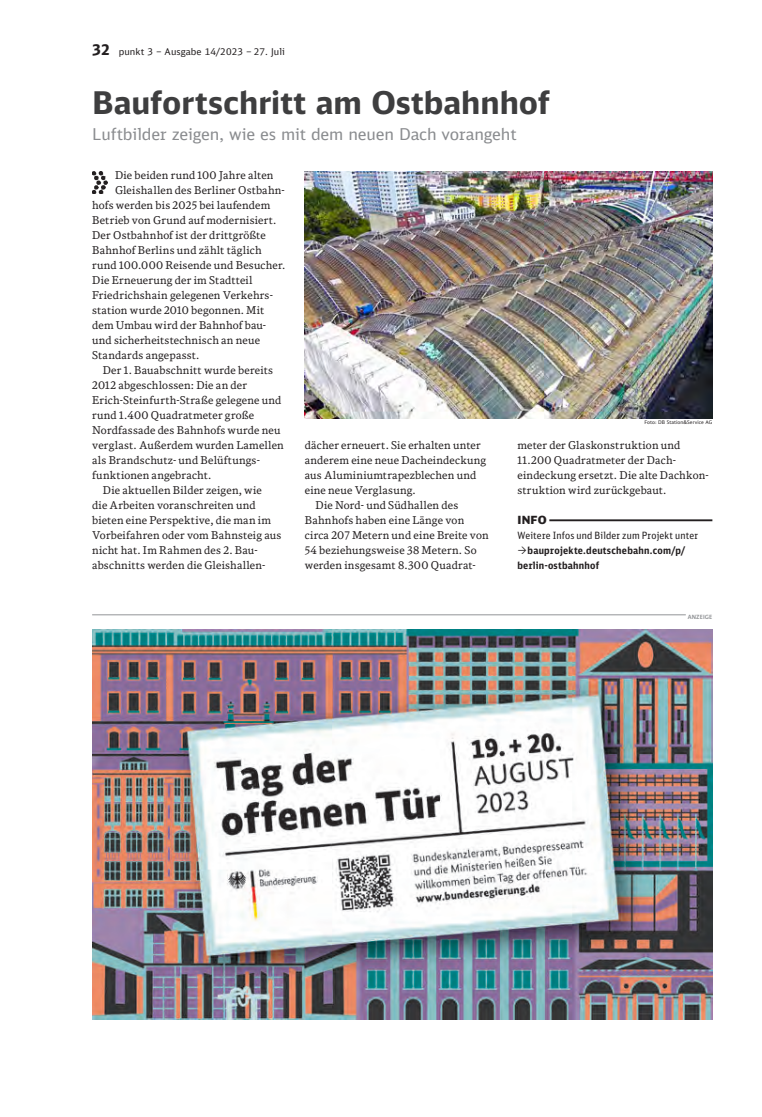
<style>
.page{position:relative;width:762px;height:1117px;background:#fff}
.page>*{position:absolute;margin:0;border:0;box-sizing:border-box;transform-origin:0 0}
.t1{font:700 31.25px "DB Sans Alternate";letter-spacing:-.005em;color:#3e3e3f}
.t2{font:16.25px "DB Sans";letter-spacing:-.005em;color:#8a8c8f}
.t3{font:900 11.25px "DB Sans Alternate";color:#231f20}
.t4{font:10.75px/15px "DB News";letter-spacing:.02em;color:#231f20}
.t5{font:700 10px "DB Sans Cond";letter-spacing:.025em;color:#231f20}
.t6{font:10px "DB Sans Cond";letter-spacing:.02em;color:#231f20}
.t7{font:9.38px "DB Sans";letter-spacing:.01em;color:#231f20}
.t8{font:700 6.25px "The Sans B W7";letter-spacing:.025em;color:#939598}
.t9{font:5px "DB Sans Alternate";letter-spacing:.01em;color:#231f20}
.s1{font-weight:700;font-size:15px}
</style>
<div class="page">
<img style="left:92px;top:629px;width:620px;height:389px">
<hr style="left:92px;top:614px;width:594px;height:1px;background:#939598">
<hr style="left:549px;top:519px;width:163px;height:2px;background:#231f20">
<img style="left:92px;top:171px;width:16px;height:23px">
<img style="left:305px;top:171px;width:407px;height:248px">
<p class="t7" style="left:92px;top:46px;width:194px"><span class="s1">32</span> punkt 3 – Ausgabe 14/2023 – 27. Juli</p>
<p class="t1" style="left:92px;top:83px;width:459px">Baufortschritt am Ostbahnhof</p>
<p class="t2" style="left:92px;top:124px;width:426px">Luftbilder zeigen, wie es mit dem neuen Dach vorangeht</p>
<p class="t4" style="left:115px;top:167px;width:160px">Die beiden rund 100 Jahre alten</p>
<p class="t4" style="left:115px;top:182px;width:171px">Gleishallen des Berliner Ostbahn-</p>
<p class="t4" style="left:92px;top:197px;width:180px">hofs werden bis 2025 bei laufendem</p>
<p class="t4" style="left:92px;top:212px;width:186px">Betrieb von Grund auf modernisiert.</p>
<p class="t4" style="left:92px;top:227px;width:175px">Der Ostbahnhof ist der drittgrößte</p>
<p class="t4" style="left:92px;top:242px;width:171px">Bahnhof Berlins und zählt täglich</p>
<p class="t4" style="left:92px;top:257px;width:195px">rund 100.000 Reisende und Besucher.</p>
<p class="t4" style="left:92px;top:272px;width:162px">Die Erneuerung der im Stadtteil</p>
<p class="t4" style="left:92px;top:287px;width:182px">Friedrichshain gelegenen Verkehrs-</p>
<p class="t4" style="left:92px;top:302px;width:174px">station wurde 2010 begonnen. Mit</p>
<p class="t4" style="left:92px;top:317px;width:175px">dem Umbau wird der Bahnhof bau-</p>
<p class="t4" style="left:92px;top:332px;width:169px">und sicherheitstechnisch an neue</p>
<p class="t4" style="left:92px;top:347px;width:109px">Standards angepasst.</p>
<p class="t4" style="left:103px;top:362px;width:172px">Der 1. Bauabschnitt wurde bereits</p>
<p class="t4" style="left:92px;top:377px;width:156px">2012 abgeschlossen: Die an der</p>
<p class="t4" style="left:92px;top:392px;width:191px">Erich-Steinfurth-Straße gelegene und</p>
<p class="t4" style="left:92px;top:407px;width:163px">rund 1.400 Quadratmeter große</p>
<p class="t4" style="left:92px;top:422px;width:190px">Nordfassade des Bahnhofs wurde neu</p>
<p class="t4" style="left:92px;top:437px;width:193px">verglast. Außerdem wurden Lamellen</p>
<p class="t4" style="left:92px;top:452px;width:169px">als Brandschutz- und Belüftungs-</p>
<p class="t4" style="left:92px;top:467px;width:121px">funktionen angebracht.</p>
<p class="t4" style="left:103px;top:482px;width:161px">Die aktuellen Bilder zeigen, wie</p>
<p class="t4" style="left:92px;top:497px;width:165px">die Arbeiten voranschreiten und</p>
<p class="t4" style="left:92px;top:512px;width:180px">bieten eine Perspektive, die man im</p>
<p class="t4" style="left:92px;top:527px;width:191px">Vorbeifahren oder vom Bahnsteig aus</p>
<p class="t4" style="left:92px;top:542px;width:166px">nicht hat. Im Rahmen des 2. Bau-</p>
<p class="t4" style="left:92px;top:557px;width:174px">abschnitts werden die Gleishallen-</p>
<p class="t9" style="left:644px;top:419px;width:69px">Foto: DB Station&amp;Service AG</p>
<p class="t4" style="left:305px;top:437px;width:177px">dächer erneuert. Sie erhalten unter</p>
<p class="t4" style="left:305px;top:452px;width:183px">anderem eine neue Dacheindeckung</p>
<p class="t4" style="left:305px;top:467px;width:173px">aus Aluminiumtrapezblechen und</p>
<p class="t4" style="left:305px;top:482px;width:113px">eine neue Verglasung.</p>
<p class="t4" style="left:315px;top:497px;width:144px">Die Nord- und Südhallen des</p>
<p class="t4" style="left:305px;top:512px;width:161px">Bahnhofs haben eine Länge von</p>
<p class="t4" style="left:305px;top:527px;width:185px">circa 207 Metern und eine Breite von</p>
<p class="t4" style="left:305px;top:542px;width:173px">54 beziehungsweise 38 Metern. So</p>
<p class="t4" style="left:305px;top:557px;width:172px">werden insgesamt 8.300 Quadrat-</p>
<p class="t4" style="left:517px;top:437px;width:193px">meter der Glaskonstruktion und 11.200 Quadratmeter der Dach&shy;eindeckung ersetzt. Die alte Dachkon&shy;struktion wird zurückgebaut.</p>
<p class="t3" style="left:517px;top:512px;width:31px">Info</p>
<p class="t6" style="left:517px;top:529px;width:182px">Weitere Infos und Bilder zum Projekt unter</p>
<p class="t5" style="left:527px;top:544px;width:159px">bauprojekte.deutschebahn.com/p/</p>
<p class="t5" style="left:517px;top:559px;width:83px">berlin-ostbahnhof</p>
<p class="t8" style="left:688px;top:612px;width:26px">ANZEIGE</p>
</div>
